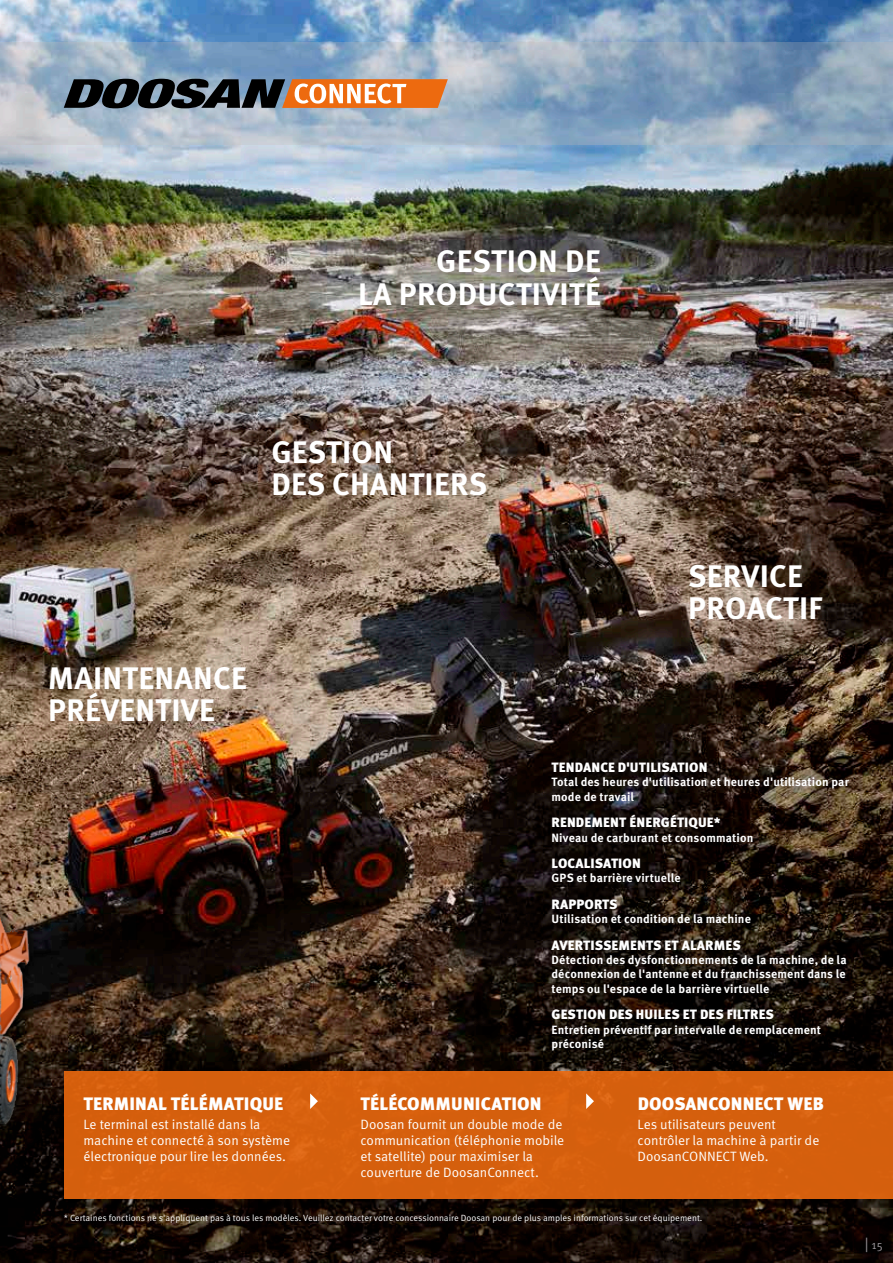
<style>
.page{position:relative;width:893px;height:1263px;background:#fff}
.page>*{position:absolute;margin:0;border:0;box-sizing:border-box;transform-origin:0 0}
.t1{font:700 31.05px/32.1px "Meta Pro";letter-spacing:.01em;color:#fff}
.t2{font:900 18px "Meta Pro";letter-spacing:.01em;color:#fff}
.t3{font:13.5px/16.2px "Meta Pro Norm";color:#fff}
.t4{font:900 13.5px "Meta Pro";letter-spacing:.01em;color:#fff}
.t5{font:700 12px/14.4px "Meta Pro";letter-spacing:.01em;color:#fff}
.t6{font:12px "Meta Pro Norm";color:#979296}
.t7{font:9px "Meta Pro Norm";color:#fff}
.s1{font-size:15px}
</style>
<div class="page">
<img style="left:0;top:0;width:893px;height:1263px">
<svg style="left:0;top:43px;width:893px;height:102px;background:#96acc2"></svg>
<div style="left:140px;top:1071px;width:753px;height:128px;background:#d55f0d"></div>
<svg style="left:310px;top:1093px;width:8px;height:16px"></svg>
<svg style="left:586px;top:1093px;width:8px;height:16px"></svg>
<svg style="left:64px;top:79px;width:384px;height:29px;background:#805d46"></svg>
<div style="left:0;top:786px;width:140px;height:466px;background:#000;opacity:.75"></div>
<img style="left:0;top:791px;width:136px;height:456px">
<svg style="left:534px;top:744px;width:331px;height:322px;background:#1c140d"></svg>
<h1 class="t1" style="left:358px;top:244px;width:244px;text-align:right">GESTION DE<br>LA PRODUCTIVITÉ</h1>
<h1 class="t1" style="left:271px;top:434px;width:217px">GESTION<br>DES CHANTIERS</h1>
<h1 class="t1" style="left:688px;top:558px;width:136px">SERVICE<br>PROACTIF</h1>
<h1 class="t1" style="left:48px;top:660px;width:200px">MAINTENANCE<br>PRÉVENTIVE</h1>
<p class="t4" style="left:552px;top:756px;width:157px">TENDANCE D'UTILISATION</p>
<p class="t5" style="left:551px;top:774px;width:299px">Total des heures d'utilisation et heures d'utilisation par mode de travail</p>
<p class="t4" style="left:552px;top:812px;width:171px">RENDEMENT ÉNERGÉTIQUE*</p>
<p class="t5" style="left:551px;top:829px;width:203px">Niveau de carburant et consommation</p>
<p class="t4" style="left:552px;top:852px;width:91px">LOCALISATION</p>
<p class="t5" style="left:551px;top:870px;width:131px">GPS et barrière virtuelle</p>
<p class="t4" style="left:552px;top:893px;width:68px">RAPPORTS</p>
<p class="t5" style="left:551px;top:911px;width:201px">Utilisation et condition de la machine</p>
<p class="t4" style="left:552px;top:934px;width:191px">AVERTISSEMENTS ET ALARMES</p>
<p class="t5" style="left:551px;top:952px;width:297px;text-align:justify">Détection des dysfonctionnements de la machine, de la déconnexion de l'antenne et du franchissement dans le temps ou l'espace de la barrière virtuelle</p>
<p class="t4" style="left:552px;top:1004px;width:224px">GESTION DES HUILES ET DES FILTRES</p>
<p class="t5" style="left:551px;top:1021px;width:271px">Entretien préventif par intervalle de remplacement préconisé</p>
<h2 class="t2" style="left:84px;top:1089px;width:201px">TERMINAL TÉLÉMATIQUE</h2>
<h2 class="t2" style="left:361px;top:1089px;width:183px">TÉLÉCOMMUNICATION</h2>
<h2 class="t2" style="left:638px;top:1089px;width:188px">DOOSANCONNECT WEB</h2>
<p class="t3" style="left:83px;top:1115px;width:208px">Le terminal est installé dans la machine et connecté à son système électronique pour lire les données.</p>
<p class="t3" style="left:360px;top:1115px;width:205px">Doosan fournit un double mode de communication (téléphonie mobile et satellite) pour maximiser la couverture de DoosanConnect.</p>
<p class="t3" style="left:638px;top:1115px;width:183px">Les utilisateurs peuvent contrôler la machine à partir de<br>DoosanCONNECT Web.</p>
<p class="t7" style="left:64px;top:1210px;width:640px">* Certaines fonctions ne s'appliquent pas à tous les modèles. Veuillez contacter votre concessionnaire Doosan pour de plus amples informations sur cet équipement.</p>
<p class="t6" style="left:865px;top:1235px;width:19px"><span class="s1">|</span> 15</p>
</div>
